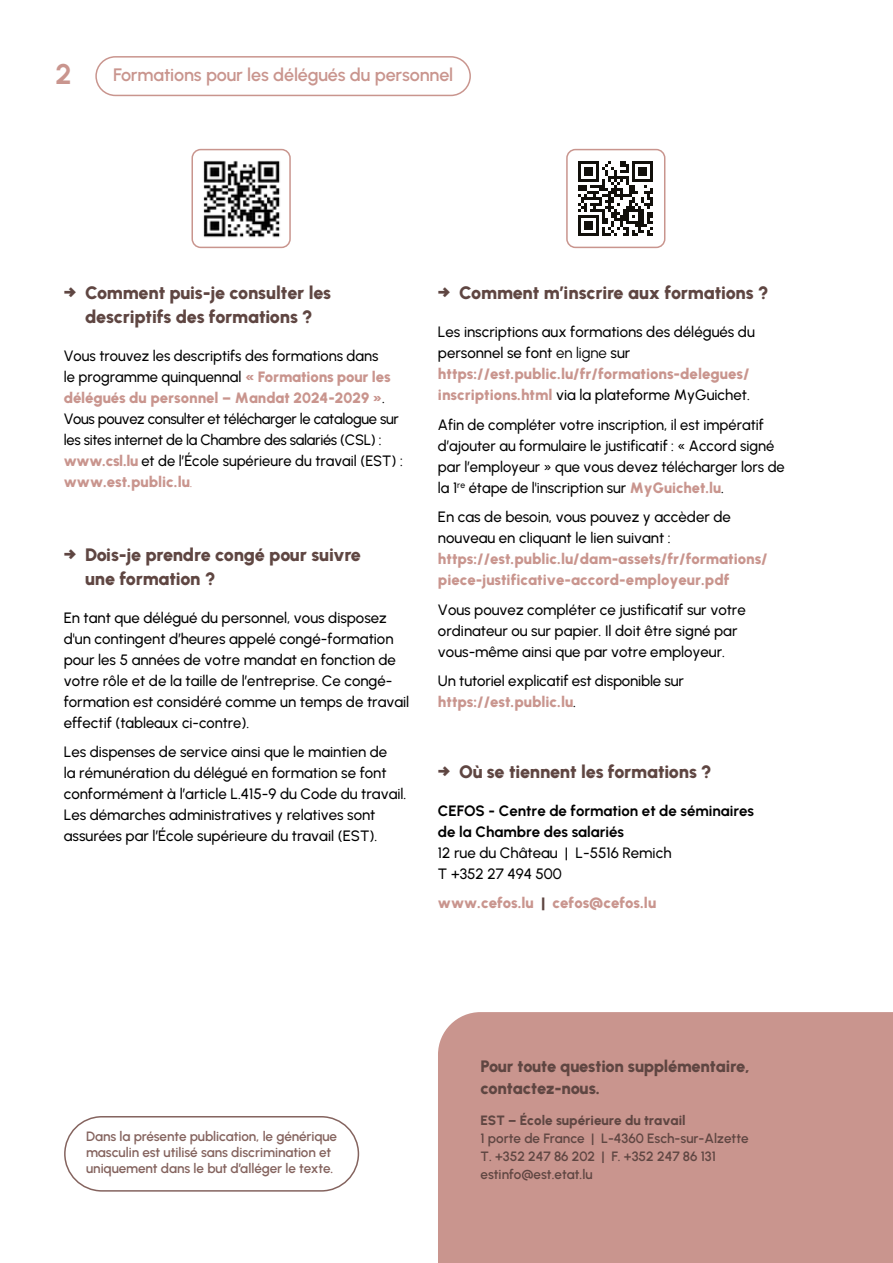
<style>
.page{position:relative;width:893px;height:1263px;background:#fff}
.page>*{position:absolute;margin:0;border:0;box-sizing:border-box;transform-origin:0 0}
.t1{font:700 28.5px "Urbanist";color:#c9958e}
.t2{font:900 18px/24px "Urbanist";letter-spacing:-.01em;color:#5f4642;text-align:center}
.t3{font:600 18px "Urbanist";letter-spacing:-.01em;color:#c9958e}
.t4{font:900 16.5px/21.6px "Urbanist";letter-spacing:-.01em;color:#5f4642}
.t5{font:500 15px/21px "Urbanist";color:#000}
.t6{font:900 15px/21px "Urbanist";color:#c9958e}
.t7{font:700 15px/21px "Urbanist";color:#000}
.t8{font:600 13.5px/16.2px "Urbanist";letter-spacing:-.005em;color:#84635e}
.t9{font:600 13.5px/18px "Urbanist";color:#5f4642}
.t10{font:800 13.5px "Urbanist";color:#5f4642}
.s1{font-weight:900;color:#c9958e}
.s2{font-weight:400;color:#c9958e}
.s3{font-weight:400}
.s4{color:#5f4642}
</style>
<div class="page">
<div style="left:95px;top:56px;width:376px;height:40px;border:2px solid #c9958e;border-radius:19px"></div>
<div style="left:438px;top:1012px;width:455px;height:251px;background:#c9958e"></div>
<img style="left:569px;top:150px;width:96px;height:97px">
<div style="left:566px;top:149px;width:99px;height:99px;border:2px solid #c9958e;border-radius:9px"></div>
<img style="left:194px;top:152px;width:94px;height:93px">
<div style="left:191px;top:149px;width:100px;height:99px;border:2px solid #c9958e;border-radius:9px"></div>
<div style="left:64px;top:1116px;width:295px;height:75px;border:2px solid #84635e;border-radius:37px"></div>
<h1 class="t1" style="left:56px;top:55px;width:18px">2</h1>
<p class="t3" style="left:113px;top:62px;width:342px">Formations pour les délégués du personnel</p>
<p class="t2" style="left:64px;top:280px;width:269px">→ Comment puis-je consulter les descriptifs des formations ?</p>
<p class="t5" style="left:64px;top:345px;width:341px">Vous trouvez les descriptifs des formations dans<br>le programme quinquennal <span class="s1">« Formations pour les délégués du personnel – Mandat 2024-2029 »</span>.<br>Vous pouvez consulter et télécharger le catalogue sur les sites internet de la Chambre des salariés (CSL) : <span class="s1">www.csl.lu</span> et de l’École supérieure du travail (EST) : <span class="s1">www.est.public.lu</span><span class="s2">.</span></p>
<p class="t2" style="left:85px;top:541px;width:277px;text-align:left;text-indent:-21px">→ Dois-je prendre congé pour suivre une formation ?</p>
<p class="t5" style="left:64px;top:606px;width:347px">En tant que délégué du personnel, vous disposez d'un contingent d’heures appelé congé-formation pour les 5 années de votre mandat en fonction de votre rôle et de la taille de l’entreprise. Ce congé&shy;formation est considéré comme un temps de travail effectif (tableaux ci-contre).</p>
<p class="t5" style="left:64px;top:741px;width:344px">Les dispenses de service ainsi que le maintien de<br>la rémunération du délégué en formation se font conformément à l’article L.415-9 du Code du travail.<br>Les démarches administratives y relatives sont assurées par l’École supérieure du travail (EST).</p>
<p class="t2" style="left:438px;top:280px;width:332px">→ Comment m’inscrire aux formations ?</p>
<p class="t5" style="left:438px;top:321px;width:318px">Les inscriptions aux formations des délégués du personnel se font <span class="s3">en ligne</span> sur <span class="s1">https://est.public.lu/fr/formations-delegues/ inscriptions.html</span> via la plateforme MyGuichet.</p>
<p class="t5" style="left:438px;top:414px;width:348px">Afin de compléter votre inscription, il est impératif d’ajouter au formulaire le justificatif : « Accord signé par l’employeur » que vous devez télécharger lors de la 1<sup>re</sup> étape de l'inscription sur <span class="s1">MyGuichet.lu</span>.</p>
<p class="t5" style="left:438px;top:506px;width:294px">En cas de besoin, vous pouvez y accèder de nouveau en cliquant le lien suivant :</p>
<p class="t6" style="left:438px;top:548px;width:331px">https://est.public.lu/dam-assets/fr/formations/ piece-justificative-accord-employeur.pdf</p>
<p class="t5" style="left:438px;top:599px;width:309px">Vous pouvez compléter ce justificatif sur votre ordinateur ou sur papier. Il doit être signé par vous-même ainsi que par votre employeur.</p>
<p class="t5" style="left:438px;top:670px;width:248px">Un tutoriel explicatif est disponible sur <span class="s1">https://est.public.lu</span>.</p>
<p class="t2" style="left:438px;top:758px;width:275px">→ Où se tiennent les formations ?</p>
<p class="t7" style="left:438px;top:799px;width:318px">CEFOS - Centre de formation et de séminaires de la Chambre des salariés</p>
<p class="t5" style="left:438px;top:841px;width:235px">12 rue du Château | L-5516 Remich<br>T +352 27 494 500</p>
<p class="t6" style="left:438px;top:891px;width:220px">www.cefos.lu <span class="s4">|</span> cefos@cefos.lu</p>
<p class="t8" style="left:86px;top:1127px;width:253px">Dans la présente publication, le générique masculin est utilisé sans discrimination et uniquement dans le but d’alléger le texte.</p>
<p class="t4" style="left:480px;top:1055px;width:271px">Pour toute question supplémentaire, contactez-nous.</p>
<p class="t10" style="left:480px;top:1110px;width:207px">EST – École supérieure du travail</p>
<p class="t9" style="left:480px;top:1128px;width:270px">1 porte de France | L-4360 Esch-sur-Alzette<br>T. +352 247 86 202 | F. +352 247 86 131 estinfo@est.etat.lu</p>
</div>
